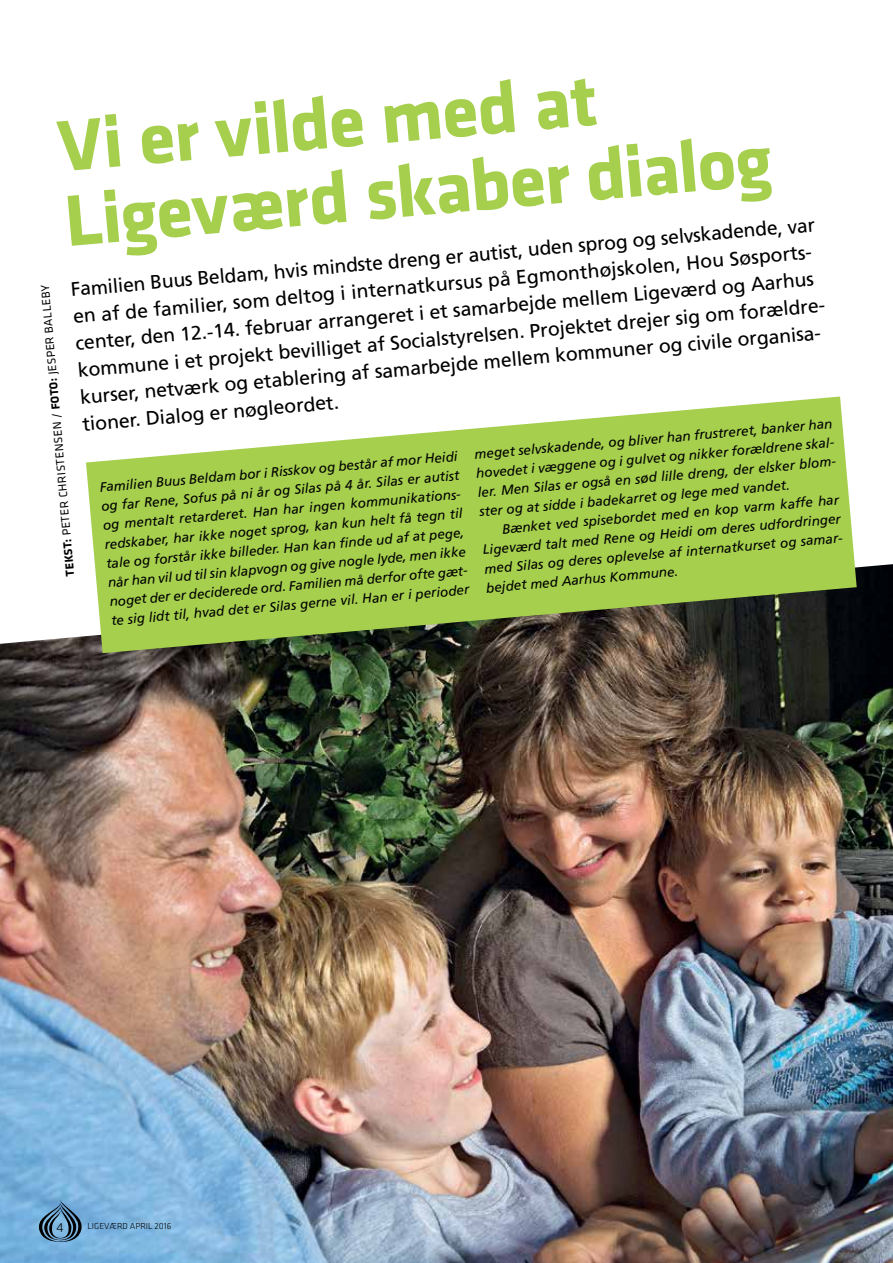
<style>
.page{position:relative;width:893px;height:1263px;background:#fff}
.page>*{position:absolute;margin:0;border:0;box-sizing:border-box;transform-origin:0 0}
.t1{font:700 75px/75px "Klavika";color:#a5cf4d}
.t2{font:19.5px/27px "Frutiger";color:#000}
.t3{font:italic 13.5px/19.2px "Frutiger";color:#000}
.t4{font:300 13.5px "Klavika";color:#000}
.t5{font:12px "Klavika";color:#000}
.t6{font:300 9px "Klavika";color:#000}
.s1{font-weight:700}
</style>
<div class="page">
<img style="left:0;top:564px;width:893px;height:699px">
<svg style="left:86px;top:397px;width:771px;height:256px;background:#a2c161"></svg>
<svg style="left:38px;top:1199px;width:45px;height:43px;background:#5782a2"></svg>
<h1 class="t1" style="left:55px;top:111px;width:711px;rotate:-5deg">Vi er vilde med at<br>Ligeværd skaber dialog</h1>
<p class="t2" style="left:70px;top:276px;width:755px;rotate:-5deg">Familien Buus Beldam, hvis mindste dreng er autist, uden sprog og selvskadende, var en af de familier, som deltog i internatkursus på Egmonthøjskolen, Hou Søsports&shy;center, den 12.-14. februar arrangeret i et samarbejde mellem Ligeværd og Aarhus kommune i et projekt bevilliget af Socialstyrelsen. Projektet drejer sig om forældre&shy;kurser, netværk og etablering af samarbejde mellem kommuner og civile organisa&shy;tioner. Dialog er nøgleordet.</p>
<p class="t3" style="left:99px;top:478px;width:363px;rotate:-5deg">Familien Buus Beldam bor i Risskov og består af mor Heidi og far Rene, Sofus på ni år og Silas på 4 år. Silas er autist og mentalt retarderet. Han har ingen kommunikations&shy;redskaber, har ikke noget sprog, kan kun helt få tegn til tale og forstår ikke billeder. Han kan fi nde ud af at pege, når han vil ud til sin klapvogn og give nogle lyde, men ikke noget der er deciderede ord. Familien må derfor ofte gæt&shy;te sig lidt til, hvad det er Silas gerne vil. Han er i perioder</p>
<p class="t5" style="left:64px;top:577px;width:294px;rotate:-95deg"><span class="s1">Tekst:</span> Peter Christensen / <span class="s1">Fot o:</span> Jesper Balleby</p>
<p class="t3" style="left:474px;top:445px;width:363px;rotate:-5deg">meget selvskadende, og bliver han frustreret, banker han hovedet i væggene og i gulvet og nikker forældrene skal&shy;ler. Men Silas er også en sød lille dreng, der elsker blom&shy;ster og at sidde i badekarret og lege med vandet.</p>
<p class="t3" style="left:480px;top:521px;width:363px;text-indent:21px;rotate:-5deg">Bænket ved spisebordet med en kop varm kaffe har Ligeværd talt med Rene og Heidi om deres udfordringer med Silas og deres oplevelse af internatkurset og samar&shy;bejdet med Aarhus Kommune.</p>
<p class="t4" style="left:57px;top:1219px;width:9px">4</p>
<p class="t6" style="left:88px;top:1221px;width:48px">LI GEVÆRD APRIL</p>
<p class="t6" style="left:155px;top:1221px;width:18px">2016</p>
</div>
